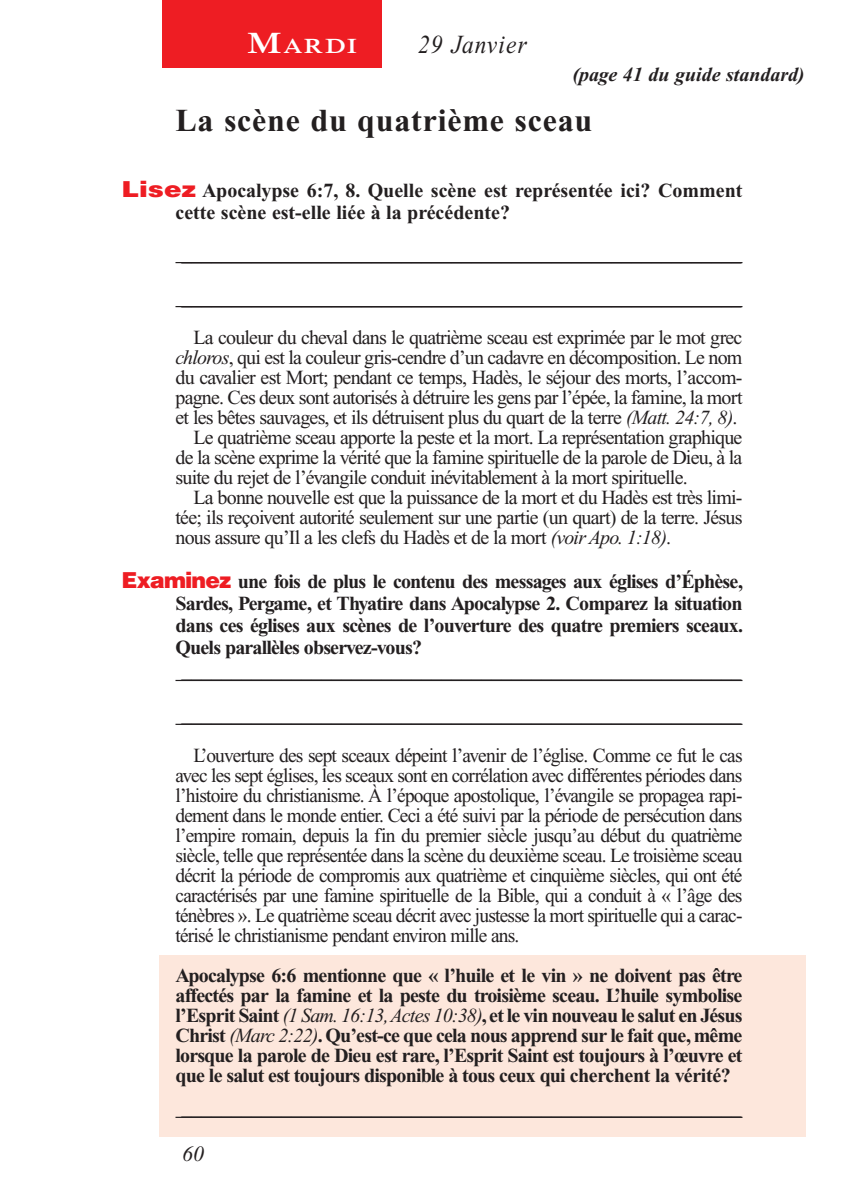
<style>
.page{position:relative;width:864px;height:1188px;background:#fff}
.page>*{position:absolute;margin:0;border:0;box-sizing:border-box;transform-origin:0 0}
.Head{font:700 32px "Times New Roman PS Std";letter-spacing:.025em;color:#231f20}
.Lesson_Dates{font:italic 26px "Times New Roman PS Std";letter-spacing:.05em;color:#231f20;scale:.9 1}
.t1{font:italic 22px "Times New Roman PS Std";color:#231f20}
.Daily_Header{font:600 21px "Times NRMT Std";color:#fff;scale:1.1 1}
.Body{font:20px/20px "Times New Roman PS Std";letter-spacing:-.04em;color:#231f20;text-align:justify}
.Body-2{font:700 20px/20px "Times New Roman PS Std";letter-spacing:-.04em;color:#231f20;text-align:justify}
.Blank_Lines{font:20px "Times New Roman PS Std";color:#231f20}
.Question{font:700 20px/22px "Times New Roman PS Std";color:#231f20}
.Page_from_SE{font:italic 700 20px "Times New Roman PS Std";color:#231f20}
.s1{font-size:30px}
.s2{font-family:"Helvetica LT Std";font-weight:900;font-size:22px;color:#ee1d23}
.s3{font-style:italic}
.s4{font-weight:400;font-style:italic}
</style>
<div class="page">
<div style="left:162px;top:0;width:220px;height:68px;background:#ee1d23"></div>
<div style="left:159px;top:955px;width:647px;height:182px;background:#fde7dc"></div>
<hr style="left:176px;top:262px;width:566px;height:1px;background:#231f20">
<hr style="left:176px;top:306px;width:566px;height:1px;background:#231f20">
<hr style="left:176px;top:680px;width:566px;height:1px;background:#231f20">
<hr style="left:176px;top:724px;width:566px;height:1px;background:#231f20">
<hr style="left:176px;top:1117px;width:566px;height:1px;background:#231f20">
<p class="Daily_Header" style="left:247px;top:34px;width:101px"><span class="s1">M</span>ardi</p>
<p class="Lesson_Dates" style="left:418px;top:30px;width:122px">29 Janvier</p>
<p class="Page_from_SE" style="left:573px;top:64px;width:234px">(page 41 du guide standard)</p>
<p class="Head" style="left:176px;top:102px;width:418px">La scène du quatrième sceau</p>
<p class="Question" style="left:176px;top:179px;width:569px;text-indent:-54px"><span class="s2">Lisez</span> Apocalypse 6:7, 8. Quelle scène est représentée ici? Comment cette scène est-elle liée à la précédente?</p>
<p class="Blank_Lines" style="left:182px;top:243px;width:561px">________________________________________________________</p>
<p class="Blank_Lines" style="left:182px;top:287px;width:561px">________________________________________________________</p>
<p class="Body" style="left:176px;top:328px;width:569px;text-align:left;text-indent:18px">La couleur du cheval dans le quatrième sceau est exprimée par le mot grec <span class="s3">chloros</span>, qui est la couleur gris-cendre d’un cadavre en décomposition. Le nom du cavalier est Mort; pendant ce temps, Hadès, le séjour des morts, l’accom&shy;pagne. Ces deux sont autorisés à détruire les gens par l’épée, la famine, la mort et les bêtes sauvages, et ils détruisent plus du quart de la terre <span class="s3">(Matt. 24:7, 8)</span>.</p>
<p class="Body" style="left:176px;top:428px;width:569px;text-indent:18px">Le quatrième sceau apporte la peste et la mort. La représentation graphique de la scène exprime la vérité que la famine spirituelle de la parole de Dieu, à la suite du rejet de l’évangile conduit inévitablement à la mort spirituelle.</p>
<p class="Body" style="left:176px;top:488px;width:569px;text-indent:18px">La bonne nouvelle est que la puissance de la mort et du Hadès est très limi&shy;tée; ils reçoivent autorité seulement sur une partie (un quart) de la terre. Jésus nous assure qu’Il a les clefs du Hadès et de la mort <span class="s3">(voir Apo. 1:18)</span>.</p>
<p class="Body-2" style="left:176px;top:571px;width:569px;line-height:22px;text-indent:-54px"><span class="s2">Examinez</span> une fois de plus le contenu des messages aux églises d’Éphèse, Sardes, Pergame, et Thyatire dans Apocalypse 2. Comparez la situation dans ces églises aux scènes de l’ouverture des quatre premiers sceaux.<br>Quels parallèles observez-vous?</p>
<p class="Blank_Lines" style="left:182px;top:661px;width:561px">________________________________________________________</p>
<p class="Blank_Lines" style="left:182px;top:705px;width:561px">________________________________________________________</p>
<p class="Body" style="left:176px;top:746px;width:569px;text-indent:18px">L’ouverture des sept sceaux dépeint l’avenir de l’église. Comme ce fut le cas avec les sept églises, les sceaux sont en corrélation avec différentes périodes dans l’histoire du christianisme. À l’époque apostolique, l’évangile se propagea rapi&shy;dement dans le monde entier. Ceci a été suivi par la période de persécution dans l’empire romain, depuis la fin du premier siècle jusqu’au début du quatrième siècle, telle que représentée dans la scène du deuxième sceau. Le troisième sceau décrit la période de compromis aux quatrième et cinquième siècles, qui ont été caractérisés par une famine spirituelle de la Bible, qui a conduit à « l’âge des ténèbres ». Le quatrième sceau décrit avec justesse la mort spirituelle qui a carac&shy;térisé le christianisme pendant environ mille ans.</p>
<p class="Body-2" style="left:176px;top:966px;width:569px">Apocalypse 6:6 mentionne que « l’huile et le vin » ne doivent pas être affectés par la famine et la peste du troisième sceau. L’huile symbolise l’Esprit Saint <span class="s4">(1 Sam. 16:13, Actes 10:38)</span>, et le vin nouveau le salut en Jésus Christ <span class="s4">(Marc 2:22)</span>. Qu’est-ce que cela nous apprend sur le fait que, même lorsque la parole de Dieu est rare, l’Esprit Saint est toujours à l’œuvre et que le salut est toujours disponible à tous ceux qui cherchent la vérité?</p>
<p class="Blank_Lines" style="left:182px;top:1098px;width:561px">________________________________________________________</p>
<p class="t1" style="left:182px;top:1142px;width:23px">60</p>
</div>
